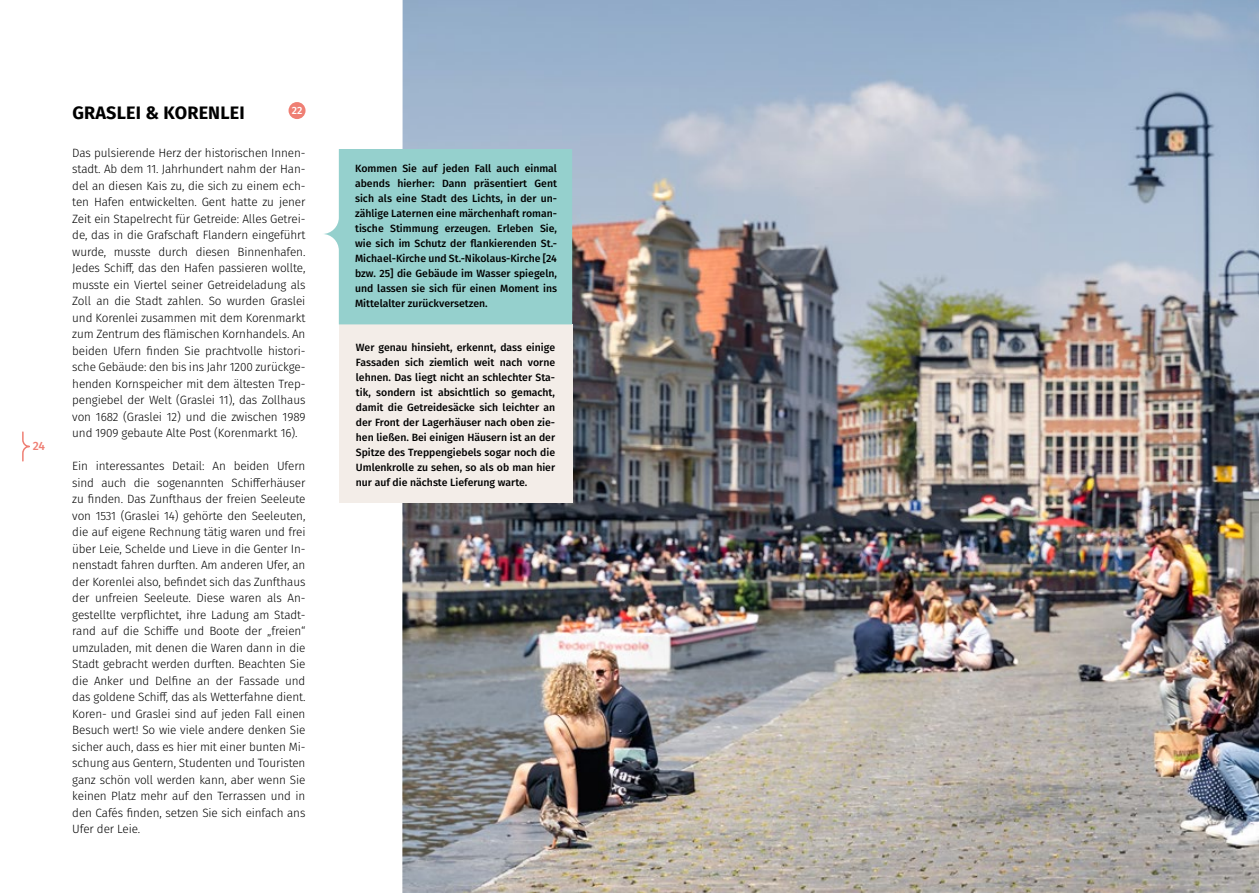
<style>
.page{position:relative;width:1259px;height:893px;background:#fff}
.page>*{position:absolute;margin:0;border:0;box-sizing:border-box;transform-origin:0 0}
.t1{font:700 18px "Fira Sans";letter-spacing:.01em;color:#000}
.t2{font:300 12px/16.5px "Fira Sans";letter-spacing:-.01em;color:#000;text-align:justify}
.t3{font:500 12px "Fira Sans";color:#ef7f74}
.t4{font:500 10.5px/15px "Fira Sans";color:#000;text-align:justify}
.t5{font:500 10.5px "Fira Sans";color:#fff}
</style>
<div class="page">
<svg style="left:22px;top:431px;width:8px;height:31px"></svg>
<img style="left:402px;top:0;width:857px;height:893px">
<div style="left:288px;top:102px;width:17px;height:17px;background:#ef7f74;border-radius:50%"></div>
<div style="left:339px;top:324px;width:233px;height:179px;background:#f3ede8"></div>
<div style="left:324px;top:149px;width:248px;height:175px;background:#95d0cd"></div>
<p class="t3" style="left:33px;top:436px;width:14px">24</p>
<h1 class="t1" style="left:72px;top:98px;width:174px">GRASLEI &amp; KORENLEI</h1>
<p class="t5" style="left:292px;top:102px;width:12px">22</p>
<p class="t2" style="left:72px;top:144px;width:235px">Das pulsierende Herz der historischen Innen&shy;stadt. Ab dem 11. Jahrhundert nahm der Han&shy;del an diesen Kais zu, die sich zu einem ech&shy;ten Hafen entwickelten. Gent hatte zu jener Zeit ein Stapelrecht für Getreide: Alles Getrei&shy;de, das in die Grafschaft Flandern eingeführt wurde, musste durch diesen Binnenhafen.<br>Jedes Schiff, das den Hafen passieren wollte, musste ein Viertel seiner Getreideladung als Zoll an die Stadt zahlen. So wurden Graslei und Korenlei zusammen mit dem Korenmarkt zum Zentrum des flämischen Kornhandels. An beiden Ufern finden Sie prachtvolle histori&shy;sche Gebäude: den bis ins Jahr 1200 zurückge&shy;henden Kornspeicher mit dem ältesten Trep&shy;pengiebel der Welt (Graslei 11), das Zollhaus von 1682 (Graslei 12) und die zwischen 1989 und 1909 gebaute Alte Post (Korenmarkt 16).</p>
<p class="t2" style="left:72px;top:458px;width:235px">Ein interessantes Detail: An beiden Ufern sind auch die sogenannten Schifferhäuser zu finden. Das Zunfthaus der freien Seeleute von 1531 (Graslei 14) gehörte den Seeleuten, die auf eigene Rechnung tätig waren und frei über Leie, Schelde und Lieve in die Genter In&shy;nenstadt fahren durften. Am anderen Ufer, an der Korenlei also, befindet sich das Zunfthaus der unfreien Seeleute. Diese waren als An&shy;gestellte verpflichtet, ihre Ladung am Stadt&shy;rand auf die Schiffe und Boote der „freien“ umzuladen, mit denen die Waren dann in die Stadt gebracht werden durften. Beachten Sie die Anker und Delfine an der Fassade und das goldene Schiff, das als Wetterfahne dient.<br>Koren- und Graslei sind auf jeden Fall einen Besuch wert! So wie viele andere denken Sie sicher auch, dass es hier mit einer bunten Mi&shy;schung aus Gentern, Studenten und Touristen ganz schön voll werden kann, aber wenn Sie keinen Platz mehr auf den Terrassen und in den Cafés finden, setzen Sie sich einfach ans Ufer der Leie.</p>
<p class="t4" style="left:355px;top:160px;width:203px">Kommen Sie auf jeden Fall auch einmal abends hierher: Dann präsentiert Gent sich als eine Stadt des Lichts, in der un&shy;zählige Laternen eine märchenhaft roman&shy;tische Stimmung erzeugen. Erleben Sie, wie sich im Schutz der flankierenden St.- Michael-Kirche und St.-Nikolaus-Kirche [24 bzw. 25] die Gebäude im Wasser spiegeln, und lassen sie sich für einen Moment ins Mittelalter zurückversetzen.</p>
<p class="t4" style="left:356px;top:340px;width:201px">Wer genau hinsieht, erkennt, dass einige Fassaden sich ziemlich weit nach vorne lehnen. Das liegt nicht an schlechter Sta&shy;tik, sondern ist absichtlich so gemacht, damit die Getreidesäcke sich leichter an der Front der Lagerhäuser nach oben zie&shy;hen ließen. Bei einigen Häusern ist an der Spitze des Treppengiebels sogar noch die Umlenkrolle zu sehen, so als ob man hier nur auf die nächste Lieferung warte.</p>
</div>
